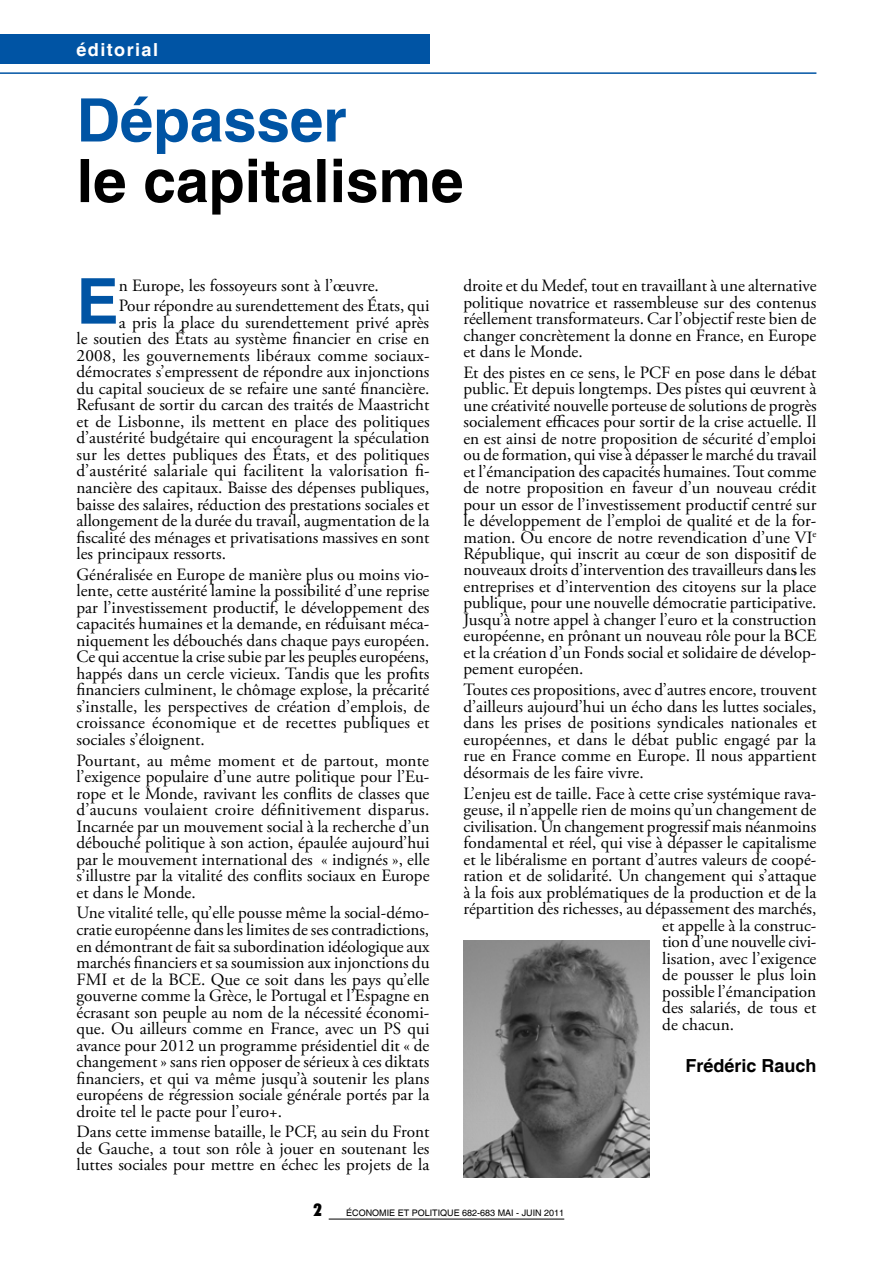
<style>
.page{position:relative;width:893px;height:1263px;background:#fff}
.page>*{position:absolute;margin:0;border:0;box-sizing:border-box;transform-origin:0 0}
.t1{font:700 63.3px "Helvetica";color:#0054a4}
.t2{font:700 60px "Helvetica";color:#000}
.t3{font:700 60px "Helvetica";color:#0054a4}
.t4{font:700 18px "Helvetica";color:#000}
.t5{font:700 18px "Helvetica";letter-spacing:.08em;color:#fff}
.t6{font:18px "Adobe Garamond Pro";color:#000}
.t7{font:17.25px/16.5px "Adobe Garamond Pro";color:#000;text-align:justify}
.t8{font:900 condensed 17.25px "Futura BT";color:#000}
.t9{font:9px "Helvetica";color:#000}
</style>
<div class="page">
<hr style="left:0;top:72px;width:816px;height:2px;background:#0054a4">
<div style="left:0;top:34px;width:429px;height:30px;background:#0054a4"></div>
<hr style="left:329px;top:1219px;width:235px;height:1px;background:#000">
<img style="left:463px;top:940px;width:186px;height:238px">
<p class="t5" style="left:77px;top:38px;width:83px">éditorial</p>
<h2 class="t3" style="left:77px;top:84px;width:272px">Dépasser</h2>
<h2 class="t2" style="left:77px;top:144px;width:388px">le capitalisme</h2>
<h1 class="t1" style="left:77px;top:263px;width:44px">E</h1>
<p class="t7" style="left:119px;top:275px;width:312px;line-height:20.7px">n Europe, les fossoyeurs sont à l’œuvre.<br>Pour répondre au surendettement des états, qui</p>
<p class="t7" style="left:77px;top:315px;width:355px;text-indent:42px">a pris la place du surendettement privé après le soutien des états au système financier en crise en 2008, les gouvernements libéraux comme sociaux&shy;démocrates s’empressent de répondre aux injonctions du capital soucieux de se refaire une santé financière.<br>Refusant de sortir du carcan des traités de Maastricht et de Lisbonne, ils mettent en place des politiques d’austérité budgétaire qui encouragent la spéculation sur les dettes publiques des états, et des politiques d’austérité salariale qui facilitent la valorisation fi&shy;nancière des capitaux. Baisse des dépenses publiques, baisse des salaires, réduction des prestations sociales et allongement de la durée du travail, augmentation de la fiscalité des ménages et privatisations massives en sont les principaux ressorts.</p>
<p class="t7" style="left:77px;top:567px;width:355px">Généralisée en Europe de manière plus ou moins vio&shy;lente, cette austérité lamine la possibilité d’une reprise par l’investissement productif, le développement des capacités humaines et la demande, en réduisant méca&shy;niquement les débouchés dans chaque pays européen.<br>Ce qui accentue la crise subie par les peuples européens, happés dans un cercle vicieux. Tandis que les profits financiers culminent, le chômage explose, la précarité s’installe, les perspectives de création d’emplois, de croissance économique et de recettes publiques et sociales s’éloignent.</p>
<p class="t7" style="left:77px;top:752px;width:354px">Pourtant, au même moment et de partout, monte l’exigence populaire d’une autre politique pour l’Eu&shy;rope et le Monde, ravivant les conflits de classes que d’aucuns voulaient croire définitivement disparus.<br>Incarnée par un mouvement social à la recherche d’un débouché politique à son action, épaulée aujourd’hui par le mouvement international des « indignés », elle s’illustre par la vitalité des conflits sociaux en Europe et dans le Monde.</p>
<p class="t7" style="left:77px;top:905px;width:355px">Une vitalité telle, qu’elle pousse même la social-démo&shy;cratie européenne dans les limites de ses contradictions, en démontrant de fait sa subordination idéologique aux marchés financiers et sa soumission aux injonctions du FMI et de la BCE. Que ce soit dans les pays qu’elle gouverne comme la Grèce, le Portugal et l’Espagne en écrasant son peuple au nom de la nécessité économi&shy;que. Ou ailleurs comme en France, avec un PS qui avance pour 2012 un programme présidentiel dit « de changement » sans rien opposer de sérieux à ces diktats financiers, et qui va même jusqu’à soutenir les plans européens de régression sociale générale portés par la droite tel le pacte pour l’euro+.</p>
<p class="t7" style="left:77px;top:1124px;width:354px">Dans cette immense bataille, le PCF, au sein du Front de Gauche, a tout son rôle à jouer en soutenant les luttes sociales pour mettre en échec les projets de la</p>
<p class="t7" style="left:463px;top:278px;width:355px">droite et du Medef, tout en travaillant à une alternative politique novatrice et rassembleuse sur des contenus réellement transformateurs. Car l’objectif reste bien de changer concrètement la donne en France, en Europe et dans le Monde.</p>
<p class="t7" style="left:463px;top:365px;width:355px">Et des pistes en ce sens, le PCF en pose dans le débat public. Et depuis longtemps. Des pistes qui œuvrent à une créativité nouvelle porteuse de solutions de progrès socialement efficaces pour sortir de la crise actuelle. Il en est ainsi de notre proposition de sécurité d’emploi ou de formation, qui vise à dépasser le marché du travail et l’émancipation des capacités humaines. Tout comme de notre proposition en faveur d’un nouveau crédit pour un essor de l’investissement productif centré sur le développement de l’emploi de qualité et de la for&shy;mation. Ou encore de notre revendication d’une VI<sup>e </sup>République, qui inscrit au cœur de son dispositif de nouveaux droits d’intervention des travailleurs dans les entreprises et d’intervention des citoyens sur la place publique, pour une nouvelle démocratie participative.<br>Jusqu’à notre appel à changer l’euro et la construction européenne, en prônant un nouveau rôle pour la BCE et la création d’un Fonds social et solidaire de dévelop&shy;pement européen.</p>
<p class="t7" style="left:463px;top:682px;width:355px">Toutes ces propositions, avec d’autres encore, trouvent d’ailleurs aujourd’hui un écho dans les luttes sociales, dans les prises de positions syndicales nationales et européennes, et dans le débat public engagé par la rue en France comme en Europe. Il nous appartient désormais de les faire vivre.</p>
<p class="t7" style="left:463px;top:785px;width:354px">L’enjeu est de taille. Face à cette crise systémique rava-</p>
<p class="t7" style="left:463px;top:802px;width:354px">geuse, il n’appelle rien de moins qu’un changement de</p>
<p class="t7" style="left:463px;top:818px;width:354px">civilisation. Un changement progressif mais néanmoins</p>
<p class="t7" style="left:463px;top:835px;width:354px">fondamental et réel, qui vise à dépasser le capitalisme</p>
<p class="t7" style="left:463px;top:851px;width:354px">et le libéralisme en portant d’autres valeurs de coopé-</p>
<p class="t7" style="left:463px;top:868px;width:354px">ration et de solidarité. Un changement qui s’attaque</p>
<p class="t7" style="left:463px;top:884px;width:354px">à la fois aux problématiques de la production et de la</p>
<p class="t7" style="left:463px;top:901px;width:354px">répartition des richesses, au dépassement des marchés,</p>
<p class="t7" style="left:662px;top:917px;width:156px">et appelle à la construc-</p>
<p class="t7" style="left:662px;top:934px;width:156px">tion d’une nouvelle civi-</p>
<p class="t7" style="left:662px;top:950px;width:156px">lisation, avec l’exigence</p>
<p class="t7" style="left:662px;top:967px;width:156px">de pousser le plus loin</p>
<p class="t7" style="left:662px;top:983px;width:156px">possible l’émancipation</p>
<p class="t7" style="left:662px;top:1000px;width:156px">des salariés, de tous et</p>
<p class="t7" style="left:662px;top:1016px;width:73px">de chacun.</p>
<p class="t4" style="left:685px;top:1054px;width:133px">Frédéric Rauch</p>
<p class="t6" style="left:793px;top:567px;width:6px">’</p>
<p class="t8" style="left:314px;top:1199px;width:10px">2</p>
<p class="t9" style="left:346px;top:1208px;width:220px">ÉCONOMIE ET POLITIQUE 682-683 MAI - JUIN 2011</p>
</div>
